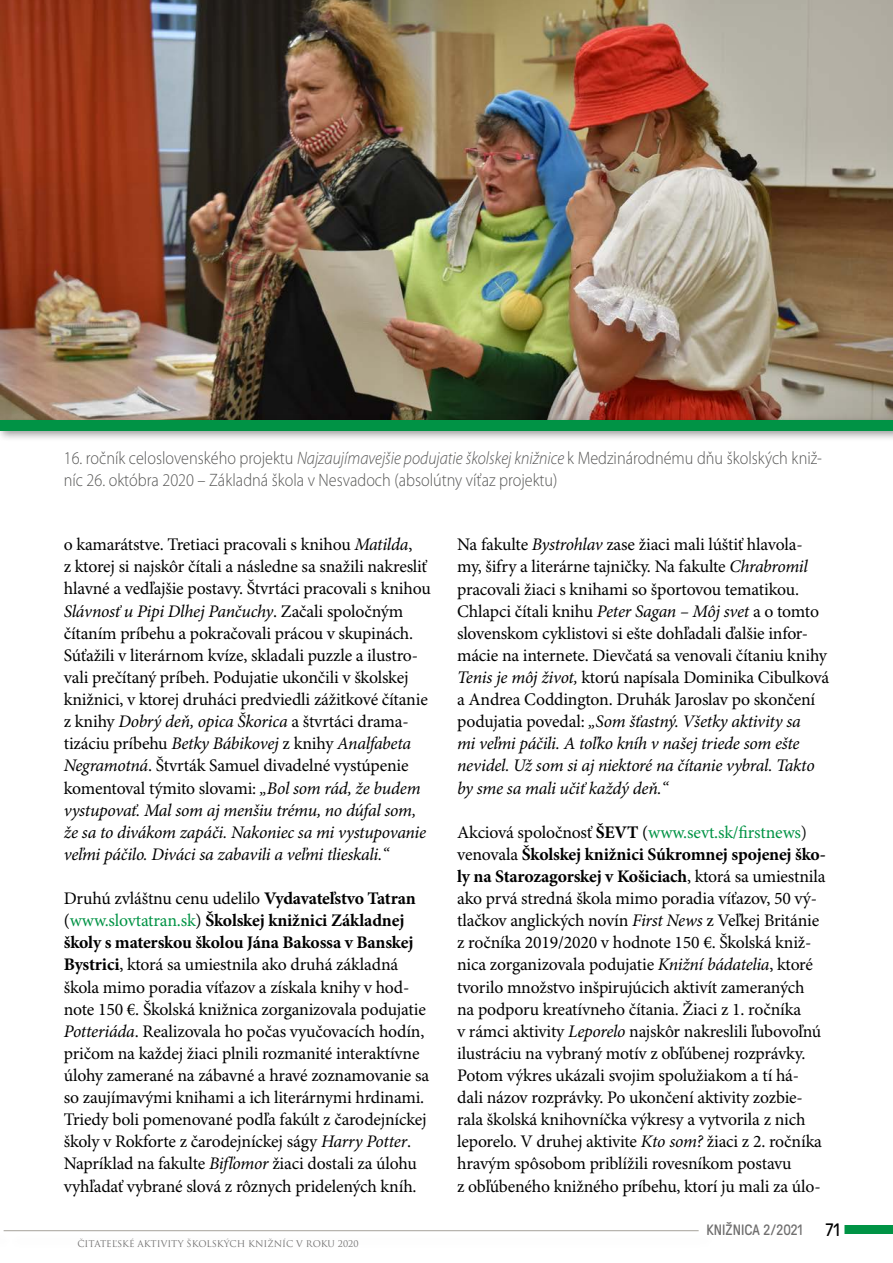
<style>
.page{position:relative;width:893px;height:1263px;background:#fff}
.page>*{position:absolute;margin:0;border:0;box-sizing:border-box;transform-origin:0 0}
.t1{font:300 18px/21.6px "Myriad Pro";color:#575756;scale:.9 1}
.t2{font:18px "GT Pressura";color:#000}
.t3{font:17.7px/22px "Minion Pro";letter-spacing:-.01em;color:#000}
.t4{font:15px "GT Pressura";color:#706f6f}
.t5{font:9px "Trajan Pro";color:#706f6f}
.s1{font-style:italic}
.s2{font-weight:700}
.s3{color:#009345}
.s4{color:#111}
</style>
<div class="page">
<div style="left:844px;top:1225px;width:49px;height:9px;background:#009345"></div>
<hr style="left:4px;top:1230px;width:695px;height:1px;background:#a5a29a">
<img style="left:0;top:0;width:893px;height:414px">
<div style="left:0;top:414px;width:893px;height:28px;background:#000;opacity:.4"></div>
<div style="left:0;top:420px;width:893px;height:11px;background:#009345"></div>
<p class="t1" style="left:64px;top:448px;width:844px">16. ročník celoslovenského projektu <span class="s1">Najzaujímavejšie podujatie školskej knižnice</span> k Medzinárodnému dňu školských kniž&shy;níc 26. októbra 2020 – Základná škola v Nesvadoch (absolútny víťaz projektu)</p>
<p class="t3" style="left:64px;top:534px;width:369px">o kamarátstve. Tretiaci pracovali s knihou <span class="s1">Matilda</span>,<br>z ktorej si najskôr čítali a následne sa snažili nakresliť hlavné a vedľajšie postavy. Štvrtáci pracovali s knihou <span class="s1">Slávnosť u Pipi Dlhej Pančuchy</span>. Začali spoločným čítaním príbehu a pokračovali prácou v skupinách.<br>Súťažili v literárnom kvíze, skladali puzzle a ilustro&shy;vali prečítaný príbeh. Podujatie ukončili v školskej knižnici, v ktorej druháci predviedli zážitkové čítanie z knihy <span class="s1">Dobrý deň, opica Škorica</span> a štvrtáci drama&shy;tizáciu príbehu <span class="s1">Betky Bábikovej</span> z knihy <span class="s1">Analfabeta Negramotná</span>. Štvrták Samuel divadelné vystúpenie komentoval týmito slovami: <span class="s1">„Bol som rád, že budem vystupovať. Mal som aj menšiu trému, no dúfal som, že sa to divákom zapáči. Nakoniec sa mi vystupovanie veľmi páčilo. Diváci sa zabavili a veľmi tlieskali.“</span></p>
<p class="t3" style="left:64px;top:888px;width:367px">Druhú zvláštnu cenu udelilo <span class="s2">Vydavateľstvo Tatran </span>(<span class="s3">www.slovtatran.sk</span>) <span class="s2">Školskej knižnici Základnej školy s materskou školou Jána Bakossa v Banskej Bystrici</span>, ktorá sa umiestnila ako druhá základná škola mimo poradia víťazov a získala knihy v hod&shy;note 150 €. Školská knižnica zorganizovala podujatie <span class="s1">Potteriáda</span>. Realizovala ho počas vyučovacích hodín, pričom na každej žiaci plnili rozmanité interaktívne úlohy zamerané na zábavné a hravé zoznamovanie sa so zaujímavými knihami a ich literárnymi hrdinami.<br>Triedy boli pomenované podľa fakúlt z čarodejníckej školy v Rokforte z čarodejníckej ságy <span class="s1">Harry Potter</span>.<br>Napríklad na fakulte <span class="s1">Bifľomor</span> žiaci dostali za úlohu vyhľadať vybrané slová z rôznych pridelených kníh.</p>
<p class="t5" style="left:77px;top:1238px;width:283px">ČITATEĽSKÉ AKTIVITY ŠKOLSKÝCH KNIŽNÍC V ROKU 2020</p>
<p class="t3" style="left:457px;top:534px;width:374px">Na fakulte <span class="s1">Bystrohlav</span> zase žiaci mali lúštiť hlavola&shy;my, šifry a literárne tajničky. Na fakulte <span class="s1">Chrabromil </span>pracovali žiaci s knihami so športovou tematikou.<br>Chlapci čítali knihu <span class="s1">Peter Sagan – Môj svet</span> a o tomto slovenskom cyklistovi si ešte dohľadali ďalšie infor&shy;mácie na internete. Dievčatá sa venovali čítaniu knihy <span class="s1">Tenis je môj život,</span> ktorú napísala Dominika Cibulková a Andrea Coddington. Druhák Jaroslav po skončení podujatia povedal: <span class="s1">„Som šťastný. Všetky aktivity sa<br>mi veľmi páčili. A toľko kníh v našej triede som ešte nevidel. Už som si aj niektoré na čítanie vybral. Takto by sme sa mali učiť každý deň.“</span></p>
<p class="t3" style="left:457px;top:822px;width:370px">Akciová spoločnosť <span class="s2">ŠEVT</span> (<span class="s3">www.sevt.sk/firstnews</span><span class="s4">) </span>venovala <span class="s2">Školskej knižnici Súkromnej spojenej ško&shy;ly na Starozagorskej v Košiciach</span>, ktorá sa umiestnila ako prvá stredná škola mimo poradia víťazov, 50 vý&shy;tlačkov anglických novín <span class="s1">First News</span> z Veľkej Británie z ročníka 2019/2020 v hodnote 150 €. Školská kniž&shy;nica zorganizovala podujatie <span class="s1">Knižní bádatelia</span>, ktoré tvorilo množstvo inšpirujúcich aktivít zameraných na podporu kreatívneho čítania. Žiaci z 1. ročníka<br>v rámci aktivity <span class="s1">Leporelo</span> najskôr nakreslili ľubovoľnú ilustráciu na vybraný motív z obľúbenej rozprávky.<br>Potom výkres ukázali svojim spolužiakom a tí há&shy;dali názov rozprávky. Po ukončení aktivity zozbie&shy;rala školská knihovníčka výkresy a vytvorila z nich leporelo. V druhej aktivite <span class="s1">Kto som?</span> žiaci z 2. ročníka hravým spôsobom priblížili rovesníkom postavu<br>z obľúbeného knižného príbehu, ktorí ju mali za úlo-</p>
<p class="t4" style="left:706px;top:1218px;width:98px">KNIŽNICA 2/2021</p>
<p class="t2" style="left:825px;top:1216px;width:16px">71</p>
</div>
